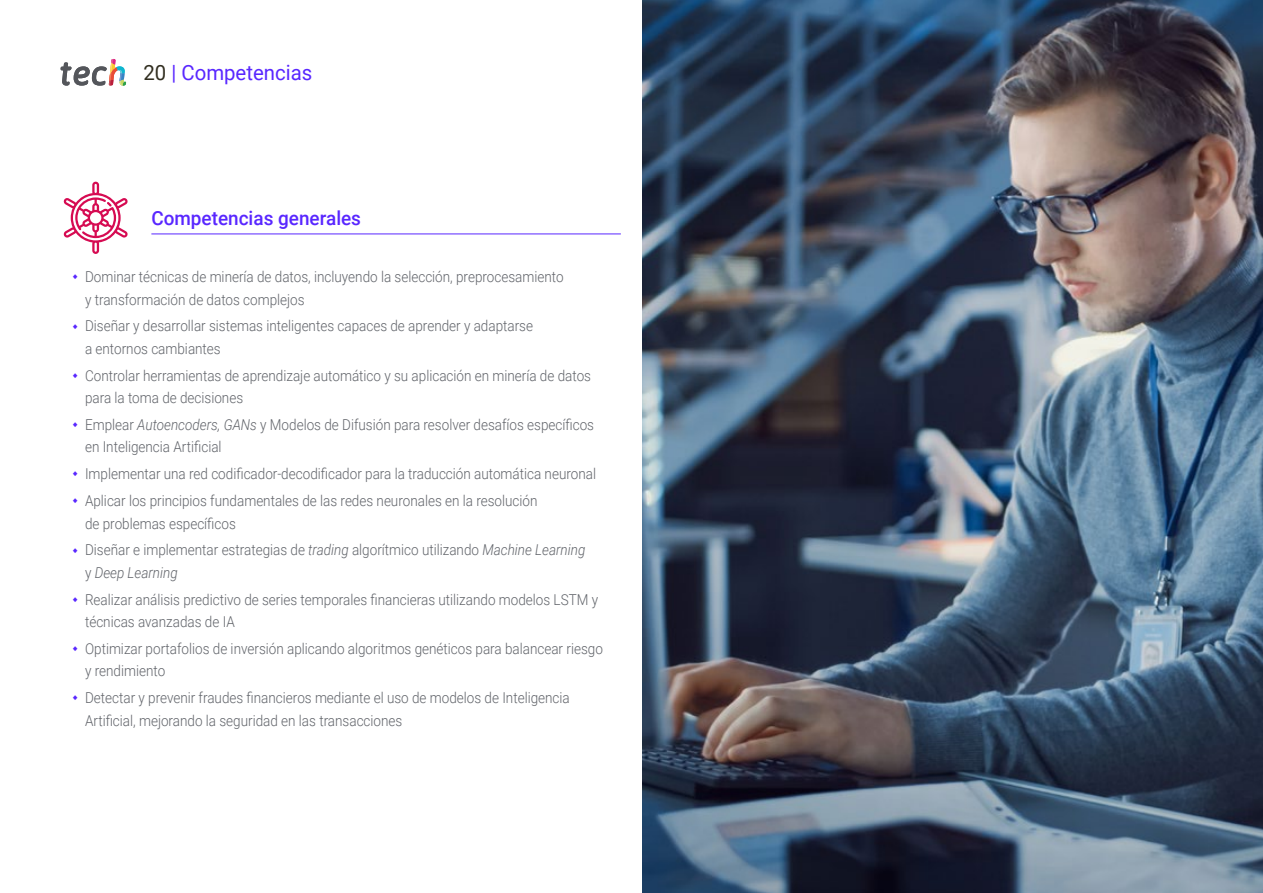
<style>
.page{position:relative;width:1263px;height:893px;background:#fff}
.page>*{position:absolute;margin:0;border:0;box-sizing:border-box;transform-origin:0 0}
.t1{font:21px "Roboto";color:#5927ff}
.t2{font:500 19.5px "Roboto";color:#5927ff}
.t3{font:300 15px/26.7px "Roboto";color:#61646a;scale:.9 1}
.s1{color:#312e20}
.s2{font-style:italic}
</style>
<div class="page">
<hr style="left:151px;top:234px;width:470px;height:1px;background:#5927ff">
<svg style="left:63px;top:182px;width:65px;height:72px"></svg>
<img style="left:642px;top:0;width:621px;height:893px">
<svg style="left:61px;top:59px;width:65px;height:27px"></svg>
<h1 class="t1" style="left:144px;top:57px;width:170px"><span class="s1">20</span> | Competencias</h1>
<h2 class="t2" style="left:151px;top:205px;width:211px">Competencias generales</h2>
<p class="t3" style="left:85px;top:265px;width:533px;line-height:22.5px">Dominar técnicas de minería de datos, incluyendo la selección, preprocesamiento y transformación de datos complejos</p>
<p class="t3" style="left:85px;top:314px;width:499px;line-height:22.5px">Diseñar y desarrollar sistemas inteligentes capaces de aprender y adaptarse a entornos cambiantes</p>
<p class="t3" style="left:85px;top:364px;width:564px;line-height:22.5px">Controlar herramientas de aprendizaje automático y su aplicación en minería de datos para la toma de decisiones</p>
<p class="t3" style="left:85px;top:413px;width:567px;line-height:22.5px">Emplear <span class="s2">Autoencoders, GANs</span> y Modelos de Difusión para resolver desafíos específicos en Inteligencia Artificial</p>
<p class="t3" style="left:85px;top:460px;width:569px">Implementar una red codificador-decodificador para la traducción automática neuronal<br>Aplicar los principios fundamentales de las redes neuronales en la resolución</p>
<p class="t3" style="left:85px;top:509px;width:558px">de problemas específicos<br>Diseñar e implementar estrategias de <span class="s2">trading</span> algorítmico utilizando <span class="s2">Machine Learning</span></p>
<p class="t3" style="left:85px;top:558px;width:571px">y <span class="s2">Deep Learning<br></span>Realizar análisis predictivo de series temporales financieras utilizando modelos LSTM y</p>
<p class="t3" style="left:85px;top:608px;width:577px">técnicas avanzadas de IA<br>Optimizar portafolios de inversión aplicando algoritmos genéticos para balancear riesgo</p>
<p class="t3" style="left:85px;top:657px;width:540px">y rendimiento<br>Detectar y prevenir fraudes financieros mediante el uso de modelos de Inteligencia</p>
<p class="t3" style="left:85px;top:706px;width:354px">Artificial, mejorando la seguridad en las transacciones</p>
</div>
